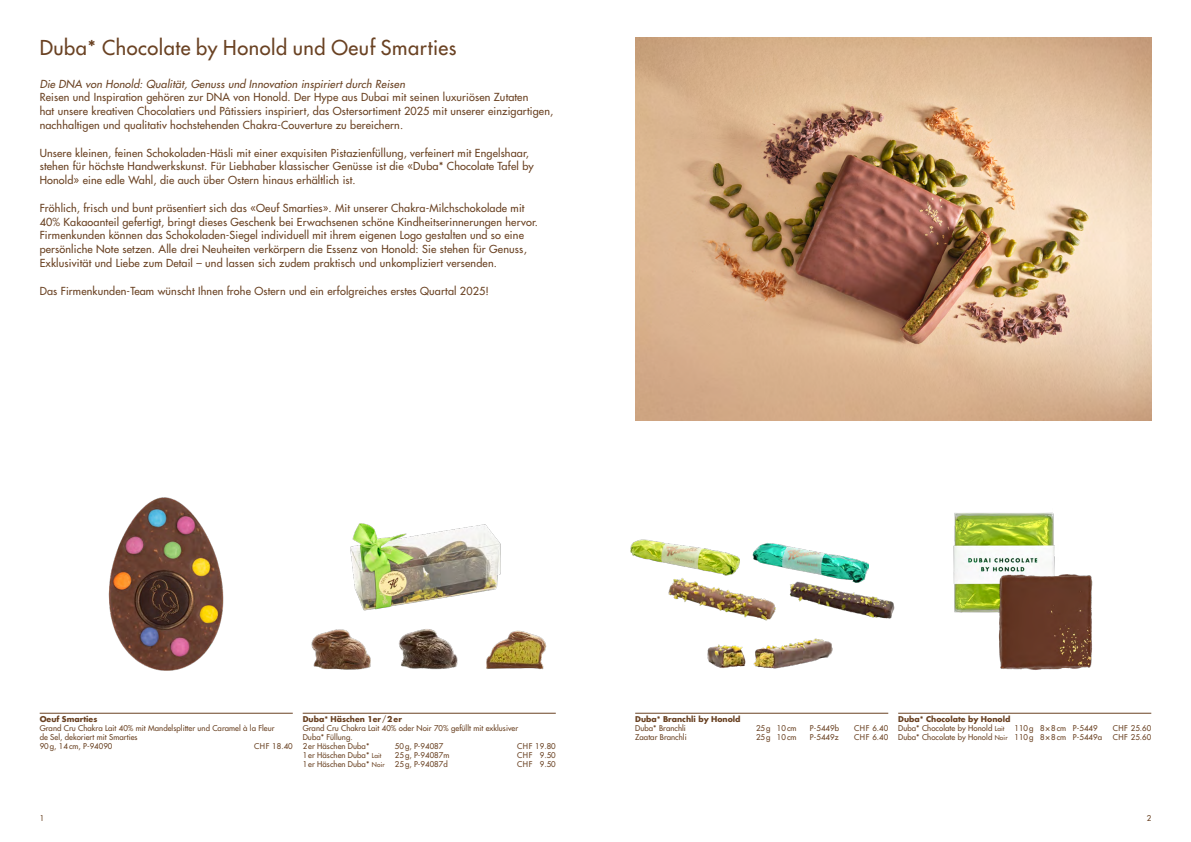
<style>
.page{position:relative;width:1191px;height:842px;background:#fff}
.page>*{position:absolute;margin:0;border:0;box-sizing:border-box;transform-origin:0 0}
.t1{font:500 20px "Futura Std";letter-spacing:.025em;color:#6a4223}
.t2{font:500 10.8px/13.8px "Futura Std";letter-spacing:.015em;color:#6a4223}
.t3{font:italic 500 10.8px "Futura Std";letter-spacing:.015em;color:#6a4223}
.t4{font:500 7.8px/9px "Futura Std";letter-spacing:.005em;color:#6a4223}
.t5{font:700 7.8px/9px "Futura Std";color:#6a4223}
.s1{font-weight:700}
.s2{font-size:6.5px}
.s3{font-weight:500}
.s4{font-weight:500;font-size:6.5px}
</style>
<div class="page">
<img style="left:635px;top:38px;width:516px;height:383px">
<img style="left:108px;top:497px;width:116px;height:174px">
<img style="left:350px;top:523px;width:151px;height:88px">
<img style="left:311px;top:629px;width:60px;height:41px">
<img style="left:399px;top:629px;width:59px;height:41px">
<img style="left:486px;top:630px;width:61px;height:40px">
<img style="left:953px;top:512px;width:102px;height:101px">
<img style="left:991px;top:570px;width:102px;height:100px">
<img style="left:630px;top:539px;width:110px;height:34px">
<img style="left:668px;top:573px;width:108px;height:48px">
<img style="left:748px;top:543px;width:120px;height:46px">
<img style="left:782px;top:575px;width:113px;height:44px">
<img style="left:707px;top:638px;width:126px;height:31px">
<hr style="left:635px;top:713px;width:253px;height:1px;background:#6a4223">
<hr style="left:40px;top:713px;width:253px;height:1px;background:#6a4223">
<hr style="left:898px;top:713px;width:253px;height:1px;background:#6a4223">
<hr style="left:303px;top:713px;width:253px;height:1px;background:#6a4223">
<h1 class="t1" style="left:40px;top:35px;width:418px">Duba* Chocolate by Honold und Oeuf Smarties</h1>
<p class="t3" style="left:40px;top:77px;width:367px">Die DNA von Honold: Qualität, Genuss und Innovation inspiriert durch Reisen</p>
<p class="t2" style="left:40px;top:91px;width:515px">Reisen und Inspiration gehören zur DNA von Honold. Der Hype aus Dubai mit seinen luxuriösen Zutaten<br>hat unsere kreativen Chocolatiers und Pâtissiers inspiriert, das Ostersortiment 2025 mit unserer einzigartigen, nachhaltigen und qualitativ hochstehenden Chakra-Couverture zu bereichern.</p>
<p class="t2" style="left:40px;top:146px;width:495px">Unsere kleinen, feinen Schokoladen-Häsli mit einer exquisiten Pistazienfüllung, verfeinert mit Engelshaar, stehen für höchste Handwerkskunst. Für Liebhaber klassischer Genüsse ist die «Duba* Chocolate Tafel by<br>Honold» eine edle Wahl, die auch über Ostern hinaus erhältlich ist.</p>
<p class="t2" style="left:40px;top:201px;width:500px">Fröhlich, frisch und bunt präsentiert sich das «Oeuf Smarties». Mit unserer Chakra-Milchschokolade mit 40% Kakaoanteil gefertigt, bringt dieses Geschenk bei Erwachsenen schöne Kindheitserinnerungen hervor.<br>Firmenkunden können das Schokoladen-Siegel individuell mit ihrem eigenen Logo gestalten und so eine persönliche Note setzen. Alle drei Neuheiten verkörpern die Essenz von Honold: Sie stehen für Genuss, Exklusivität und Liebe zum Detail – und lassen sich zudem praktisch und unkompliziert versenden.</p>
<p class="t2" style="left:40px;top:284px;width:451px">Das Firmenkunden-Team wünscht Ihnen frohe Ostern und ein erfolgreiches erstes Quartal 2025!</p>
<p class="t5" style="left:40px;top:714px;width:59px">Oeuf Smarties</p>
<p class="t4" style="left:40px;top:724px;width:236px">Grand Cru Chakra Lait 40% mit Mandelsplitter und Caramel à la Fleur de Sel, dekoriert mit Smarties<br>90g, 14cm, P-94090</p>
<p class="t4" style="left:254px;top:742px;width:40px">CHF 18.40</p>
<p class="t4" style="left:303px;top:715px;width:217px"><span class="s1">Duba* Häschen 1er</span>/<span class="s1">2er<br></span>Grand Cru Chakra Lait 40% oder Noir 70% gefüllt mit exklusiver<br>Duba* Füllung.<br>2er Häschen Duba*</p>
<p class="t4" style="left:395px;top:742px;width:50px">50g, P-94087</p>
<p class="t4" style="left:517px;top:742px;width:40px">CHF 19.80</p>
<p class="t4" style="left:303px;top:751px;width:80px">1er Häschen Duba* <span class="s2">Lait</span></p>
<p class="t4" style="left:395px;top:751px;width:56px">25g, P-94087m</p>
<p class="t4" style="left:517px;top:751px;width:40px">CHF 9.50</p>
<p class="t4" style="left:303px;top:760px;width:83px">1er Häschen Duba* <span class="s2">Noir</span></p>
<p class="t4" style="left:395px;top:760px;width:54px">25g, P-94087d</p>
<p class="t4" style="left:517px;top:760px;width:40px">CHF 9.50</p>
<p class="t5" style="left:635px;top:714px;width:107px">Duba* Branchli by Honold</p>
<p class="t4" style="left:635px;top:724px;width:52px">Duba* Branchli</p>
<p class="t4" style="left:756px;top:724px;width:42px">25g 10cm</p>
<p class="t4" style="left:810px;top:724px;width:31px">P-5449b</p>
<p class="t4" style="left:854px;top:724px;width:36px">CHF 6.40</p>
<p class="t4" style="left:635px;top:733px;width:53px">Zaatar Branchli</p>
<p class="t4" style="left:756px;top:733px;width:42px">25g 10cm</p>
<p class="t4" style="left:810px;top:733px;width:30px">P-5449z</p>
<p class="t4" style="left:854px;top:733px;width:36px">CHF 6.40</p>
<p class="t5" style="left:898px;top:714px;width:114px">Duba* Chocolate by Honold<br><span class="s3">Duba* Chocolate by Honold</span> <span class="s4">Lait</span></p>
<p class="t4" style="left:1014px;top:724px;width:85px">110g 8×8cm P-5449</p>
<p class="t4" style="left:1112px;top:724px;width:40px">CHF 25.60</p>
<p class="t4" style="left:898px;top:733px;width:205px">Duba* Chocolate by Honold <span class="s2">Noir</span> 110g 8×8cm P-5449a</p>
<p class="t4" style="left:1112px;top:733px;width:40px">CHF 25.60</p>
<p class="t4" style="left:40px;top:814px;width:6px">1</p>
<p class="t4" style="left:1146px;top:814px;width:6px">2</p>
</div>
